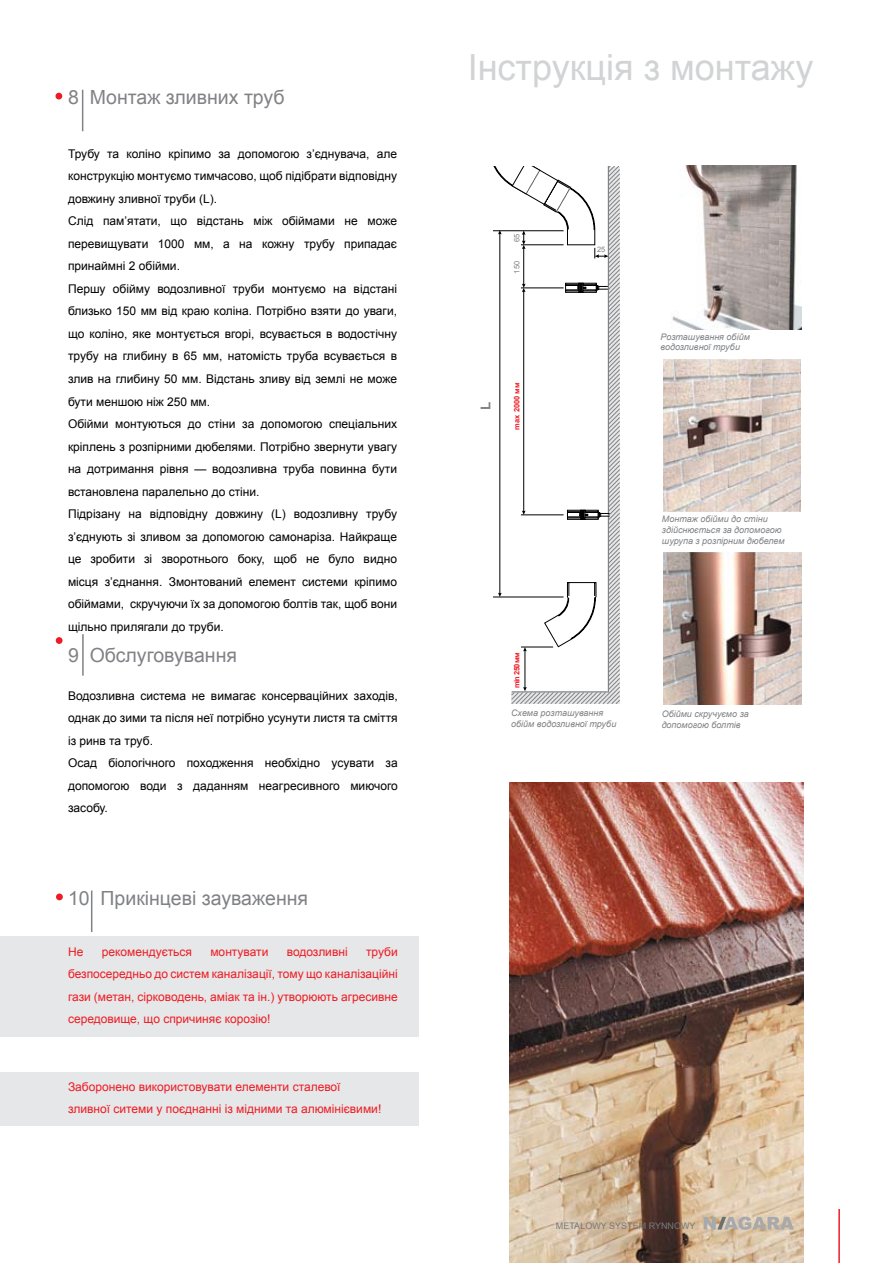
<style>
.page{position:relative;width:893px;height:1263px;background:#fff}
.page>*{position:absolute;margin:0;border:0;box-sizing:border-box;transform-origin:0 0}
.t1{font:36px "Arial";color:#d1d3d4}
.t2{font:19.5px "Arial";color:#808285}
.t3{font:700 13.5px "Arial";color:#808285}
.t4{font:12px/22.5px "Arial";color:#000}
.t5{font:12px/22.5px "Arial";color:#ed1c24;text-align:justify}
.t6{font:italic 9px/10.8px "Arial";color:#808285}
.t7{font:9px "Arial";color:#77787b}
.t8{font:700 7.5px "Arial";color:#ed1c24}
.t9{font:7.5px "Arial";color:#808285}
</style>
<div class="page">
<div style="left:0;top:1072px;width:418px;height:53px;background:#e6e7e8"></div>
<div style="left:0;top:937px;width:418px;height:100px;background:#e6e7e8"></div>
<img style="left:509px;top:783px;width:295px;height:480px">
<svg style="left:704px;top:1217px;width:90px;height:13px"></svg>
<svg style="left:511px;top:293px;width:109px;height:411px"></svg>
<hr style="left:493px;top:597px;width:71px;height:1px;background:#000">
<hr style="left:521px;top:647px;width:32px;height:1px;background:#000">
<hr style="left:500px;top:232px;width:1px;height:363px;background:#000">
<svg style="left:498px;top:593px;width:4px;height:4px"></svg>
<hr style="left:525px;top:649px;width:1px;height:40px;background:#000">
<svg style="left:523px;top:687px;width:4px;height:4px"></svg>
<svg style="left:523px;top:647px;width:4px;height:4px"></svg>
<hr style="left:521px;top:515px;width:43px;height:1px;background:#000">
<hr style="left:523px;top:290px;width:1px;height:223px;background:#000">
<svg style="left:522px;top:511px;width:4px;height:4px"></svg>
<svg style="left:493px;top:167px;width:127px;height:126px"></svg>
<hr style="left:838px;top:1209px;width:2px;height:54px;background:#ed1c24">
<div style="left:55px;top:93px;width:7px;height:6px;background:#ed1c24;border-radius:50%"></div>
<hr style="left:82px;top:90px;width:1px;height:41px;background:#808285">
<div style="left:56px;top:637px;width:7px;height:7px;background:#ed1c24;border-radius:50%"></div>
<hr style="left:82px;top:634px;width:2px;height:42px;background:#808285">
<div style="left:56px;top:893px;width:7px;height:7px;background:#ed1c24;border-radius:50%"></div>
<hr style="left:91px;top:890px;width:1px;height:42px;background:#808285">
<img style="left:663px;top:359px;width:137px;height:152px">
<img style="left:663px;top:553px;width:138px;height:152px">
<img style="left:672px;top:165px;width:129px;height:164px">
<h2 class="t2" style="left:68px;top:85px;width:218px">8 Монтаж зливних труб</h2>
<p class="t4" style="left:68px;top:143px;width:331px">Трубу та коліно кріпимо за допомогою з’єднувача, але конструкцію монтуємо тимчасово, щоб підібрати відповідну довжину зливної труби (L).<br>Слід пам’ятати, що відстань між обіймами не може перевищувати 1000 мм, a на кожну трубу припадає принаймні 2 обійми.<br>Першу обійму водозливної труби монтуємо на відстані близько 150 мм від краю коліна. Потрібно взяти до уваги, що коліно, яке монтується вгорі, всувається в водостічну трубу на глибину в 65 мм, натомість труба всувається в злив на глибину 50 мм. Відстань зливу від землі не може бути меншою ніж 250 мм.<br>Обійми монтуються до стіни за допомогою спеціальних кріплень з розпірними дюбелями. Потрібно звернути увагу на дотримання рівня — водозливна труба повинна бути встановлена паралельно до стіни.<br>Підрізану на відповідну довжину (L) водозливну трубу з’єднують зі зливом за допомогою самонаріза. Найкраще це зробити зі зворотнього боку, щоб не було видно місця з’єднання. Змонтований елемент системи кріпимо обіймами, скручуючи їх за допомогою болтів так, щоб вони щільно прилягали до труби.</p>
<h2 class="t2" style="left:68px;top:643px;width:170px">9 Обслуговування</h2>
<p class="t4" style="left:68px;top:684px;width:331px">Водозливна система не вимагає консерваційних заходів, однак до зими та після неї потрібно усунути листя та сміття із ринв та труб.<br>Осад біологічного походження необхідно усувати за допомогою води з даданням неагресивного миючого засобу.</p>
<h2 class="t2" style="left:68px;top:885px;width:242px">10 Прикінцеві зауваження</h2>
<p class="t5" style="left:68px;top:940px;width:331px;text-indent:298px">труби безпосередньо до систем каналізації, тому що каналізаційні гази (метан, сірководень, аміак та ін.) утворюють агресивне середовище, що спричиняє корозію!</p>
<p class="t5" style="left:68px;top:940px;width:17px">Не</p>
<p class="t5" style="left:102px;top:940px;width:92px">рекомендується</p>
<p class="t5" style="left:210px;top:940px;width:60px">монтувати</p>
<p class="t5" style="left:287px;top:940px;width:62px">водозливні</p>
<p class="t5" style="left:68px;top:1075px;width:315px">Заборонено використовувати елементи сталевої зливної ситеми у поєднанні із мідними та алюмінієвими!</p>
<h1 class="t1" style="left:468px;top:44px;width:347px">Інструкція з монтажу</h1>
<p class="t9" style="left:512px;top:242px;width:10px;rotate:-90deg">65</p>
<p class="t9" style="left:512px;top:274px;width:14px;rotate:-90deg">150</p>
<p class="t3" style="left:477px;top:409px;width:10px;rotate:-90deg">L</p>
<p class="t8" style="left:512px;top:429px;width:48px;rotate:-90deg">max 2000 мм</p>
<p class="t9" style="left:597px;top:245px;width:10px">25</p>
<p class="t8" style="left:512px;top:688px;width:38px;rotate:-90deg">min 250 мм</p>
<p class="t6" style="left:511px;top:708px;width:107px">Схема розташування обійм водозливної труби</p>
<p class="t6" style="left:660px;top:331px;width:91px">Розташування обійм водозливної труби</p>
<p class="t6" style="left:662px;top:513px;width:124px">Монтаж обійми до стіни здійснюється за допомогою шурупа з розпірним дюбелем</p>
<p class="t6" style="left:662px;top:708px;width:89px">Обійми скручуємо за допомогою болтів</p>
<p class="t7" style="left:556px;top:1220px;width:141px">METALOWY SYSTEM RYNNOWY</p>
</div>
